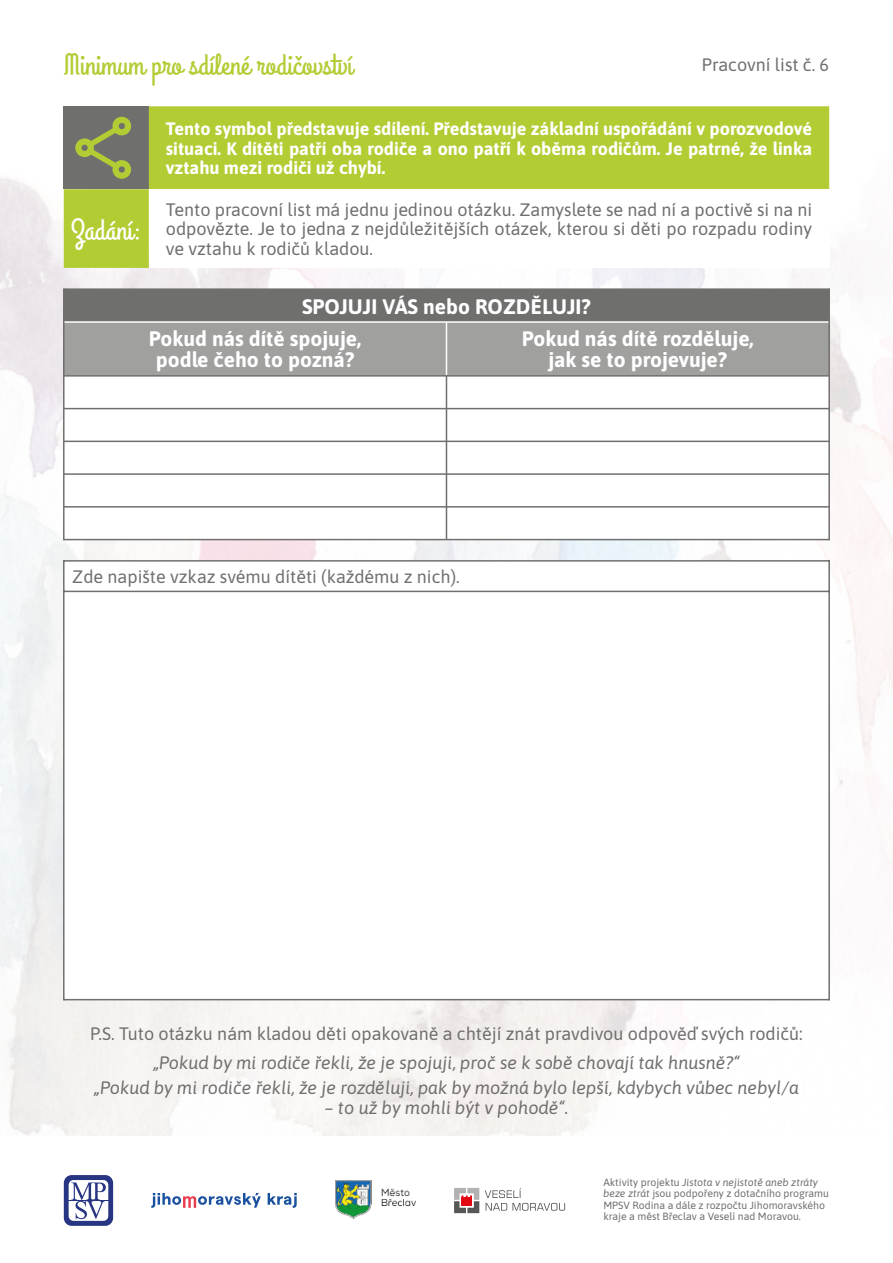
<style>
.page{position:relative;width:893px;height:1263px;background:#fff}
.page>*{position:absolute;margin:0;border:0;box-sizing:border-box;transform-origin:0 0}
.t1{font:30px "Grand Hotel";color:#b2cc33}
.t2{font:30px "Grand Hotel";color:#fff}
.t3{font:700 21px/32.8px "Asap";color:#fff}
.t4{font:18px/19.8px "Asap";color:#6f6f6e;text-align:justify}
.t5{font:700 18px/19.8px "Asap";color:#fff;text-align:justify}
.t6{font:italic 18px/25.8px "Asap";color:#6f6f6e;text-align:center}
.t7{font:10.5px/11.6px "Asap";color:#6f6f6e}
.s1{font-style:italic}
</style>
<div class="page">
<div style="left:64px;top:106px;width:765px;height:162px;background:#b2cc33"></div>
<div style="left:149px;top:189px;width:680px;height:79px;background:#fff"></div>
<svg style="left:75px;top:117px;width:56px;height:62px"></svg>
<hr style="left:63px;top:560px;width:2px;height:440px;background:#6f6f6e">
<hr style="left:828px;top:560px;width:2px;height:440px;background:#6f6f6e">
<hr style="left:64px;top:560px;width:765px;height:2px;background:#6f6f6e">
<hr style="left:64px;top:591px;width:765px;height:1px;background:#6f6f6e">
<hr style="left:64px;top:999px;width:765px;height:1px;background:#6f6f6e">
<div style="left:64px;top:289px;width:765px;height:33px;background:#6f6f6e"></div>
<div style="left:64px;top:322px;width:765px;height:54px;background:#a0a09f"></div>
<svg style="left:65px;top:377px;width:763px;height:162px"></svg>
<hr style="left:446px;top:322px;width:1px;height:53px;background:#fff">
<hr style="left:63px;top:288px;width:2px;height:252px;background:#6f6f6e">
<hr style="left:828px;top:288px;width:2px;height:252px;background:#6f6f6e">
<hr style="left:446px;top:376px;width:1px;height:164px;background:#6f6f6e">
<hr style="left:65px;top:321px;width:763px;height:2px;background:#fff">
<hr style="left:64px;top:288px;width:765px;height:2px;background:#6f6f6e">
<hr style="left:64px;top:375px;width:765px;height:2px;background:#6f6f6e">
<hr style="left:64px;top:408px;width:765px;height:1px;background:#6f6f6e">
<hr style="left:64px;top:441px;width:765px;height:1px;background:#6f6f6e">
<hr style="left:64px;top:473px;width:765px;height:2px;background:#6f6f6e">
<hr style="left:64px;top:506px;width:765px;height:2px;background:#6f6f6e">
<hr style="left:64px;top:539px;width:765px;height:1px;background:#6f6f6e">
<svg style="left:64px;top:1175px;width:49px;height:51px"></svg>
<svg style="left:151px;top:1193px;width:110px;height:15px"></svg>
<svg style="left:268px;top:1193px;width:29px;height:15px"></svg>
<img style="left:335px;top:1180px;width:81px;height:38px">
<svg style="left:454px;top:1188px;width:25px;height:25px"></svg>
<svg style="left:485px;top:1188px;width:80px;height:23px"></svg>
<h1 class="t1" style="left:64px;top:46px;width:290px">Minimum pro sdílené rodičovství</h1>
<p class="t4" style="left:702px;top:54px;width:129px">Pracovní list č. 6</p>
<p class="t5" style="left:166px;top:118px;width:648px">Tento symbol představuje sdílení. Představuje základní uspořádání v porozvodové situaci. K dítěti patří oba rodiče a ono patří k oběma rodičům. Je patrné, že linka vztahu mezi rodiči už chybí.</p>
<h1 class="t2" style="left:71px;top:211px;width:73px">Zadání:</h1>
<p class="t4" style="left:166px;top:199px;width:648px">Tento pracovní list má jednu jedinou otázku. Zamyslete se nad ní a poctivě si na ni odpovězte. Je to jedna z nejdůležitějších otázek, kterou si děti po rozpadu rodiny ve vztahu k rodičů kladou.</p>
<p class="t3" style="left:149px;top:289px;width:443px;text-indent:153px">SPOJUJI VÁS nebo ROZDĚLUJI?<br>Pokud nás dítě spojuje,</p>
<p class="t3" style="left:156px;top:343px;width:200px">podle čeho to pozná?</p>
<p class="t3" style="left:522px;top:328px;width:233px;line-height:21px;text-align:center">Pokud nás dítě rozděluje, jak se to projevuje?</p>
<p class="t4" style="left:72px;top:566px;width:389px">Zde napište vzkaz svému dítěti (každému z nich).</p>
<p class="t4" style="left:90px;top:1023px;width:714px">P.S. Tuto otázku nám kladou děti opakovaně a chtějí znát pravdivou odpověď svých rodičů:</p>
<p class="t6" style="left:94px;top:1049px;width:706px">„Pokud by mi rodiče řekli, že je spojuji, proč se k sobě chovají tak hnusně?“<br>„Pokud by mi rodiče řekli, že je rozděluji, pak by možná bylo lepší, kdybych vůbec nebyl/a</p>
<p class="t6" style="left:325px;top:1095px;width:245px">– to už by mohli být v pohodě“.</p>
<p class="t7" style="left:603px;top:1176px;width:227px">Aktivity projektu <span class="s1">Jistota v nejistotě aneb ztráty beze ztrát</span> jsou podpořeny z dotačního programu MPSV Rodina a dále z rozpočtu Jihomoravského kraje a měst Břeclav a Veselí nad Moravou.</p>
</div>
